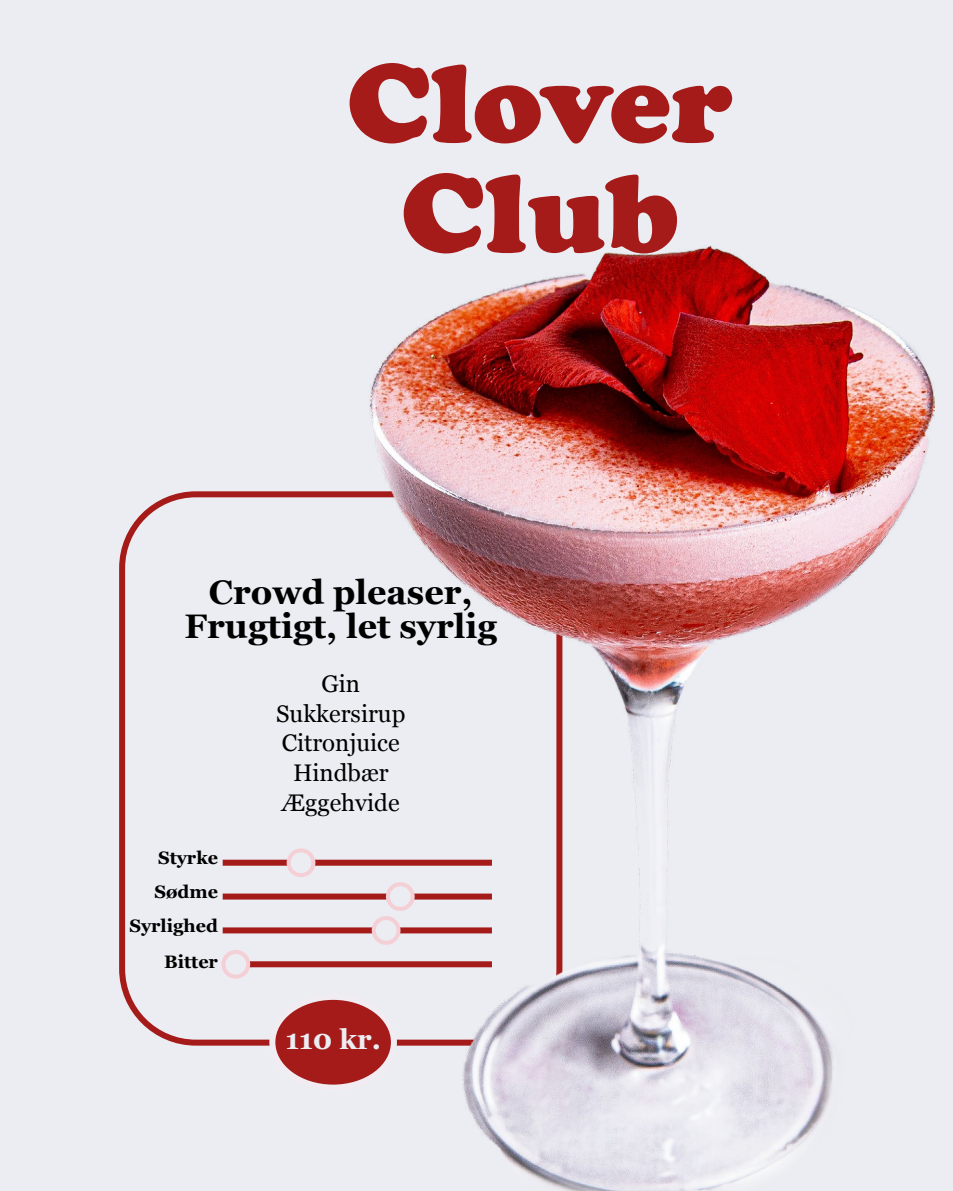
<style>
.page{position:relative;width:953px;height:1191px;background:#fff}
.page>*{position:absolute;margin:0;border:0;box-sizing:border-box;transform-origin:0 0}
.t1{font:900 116px/110px "Cooper";color:#a51b1a;text-align:center}
.t2{font:700 34px/34px "Georgia";color:#000;text-align:center}
.t3{font:700 28px "Georgia";color:#ecedf2}
.t4{font:24px/29.6px "Georgia";color:#000;text-align:center}
.t5{font:700 18px/34px "Georgia";color:#000;text-align:right}
</style>
<div class="page">
<div style="left:0;top:0;width:952px;height:1191px;background:#ecedf2"></div>
<div style="left:119px;top:491px;width:443px;height:554px;border:6px solid #a51b1a;border-radius:74px"></div>
<div style="left:223px;top:859px;width:269px;height:6px;background:#a51b1a"></div>
<div style="left:223px;top:893px;width:269px;height:6px;background:#a51b1a"></div>
<div style="left:223px;top:927px;width:269px;height:6px;background:#a51b1a"></div>
<div style="left:223px;top:961px;width:269px;height:6px;background:#a51b1a"></div>
<div style="left:288px;top:850px;width:25px;height:25px;background:#ecedf2;border-radius:50%"></div>
<div style="left:286px;top:848px;width:29px;height:29px;border:4px solid #f4cfd5;border-radius:50%"></div>
<div style="left:223px;top:952px;width:25px;height:24px;background:#ecedf2;border-radius:50%"></div>
<div style="left:221px;top:950px;width:29px;height:28px;border:4px solid #f4cfd5;border-radius:50%"></div>
<img style="left:370px;top:246px;width:564px;height:945px">
<div style="left:272px;top:996px;width:122px;height:91px;background:#a51b1a;border-radius:50%"></div>
<div style="left:269px;top:993px;width:128px;height:97px;border:6px solid #f0ecf1;border-radius:50%"></div>
<h1 class="t1" style="left:347px;top:48px;width:387px">Clover<br>Club</h1>
<h2 class="t2" style="left:184px;top:573px;width:314px">Crowd pleaser,<br>Frugtigt, let syrlig</h2>
<p class="t4" style="left:276px;top:668px;width:131px">Gin<br>Sukkersirup<br>Citronjuice<br>Hindbær<br>Æggehvide</p>
<p class="t5" style="left:129px;top:839px;width:90px">Styrke<br>Sødme<br>Syrlighed</p>
<p class="t5" style="left:164px;top:943px;width:55px">Bitter</p>
<p class="t3" style="left:285px;top:1017px;width:97px">110 kr.</p>
</div>
